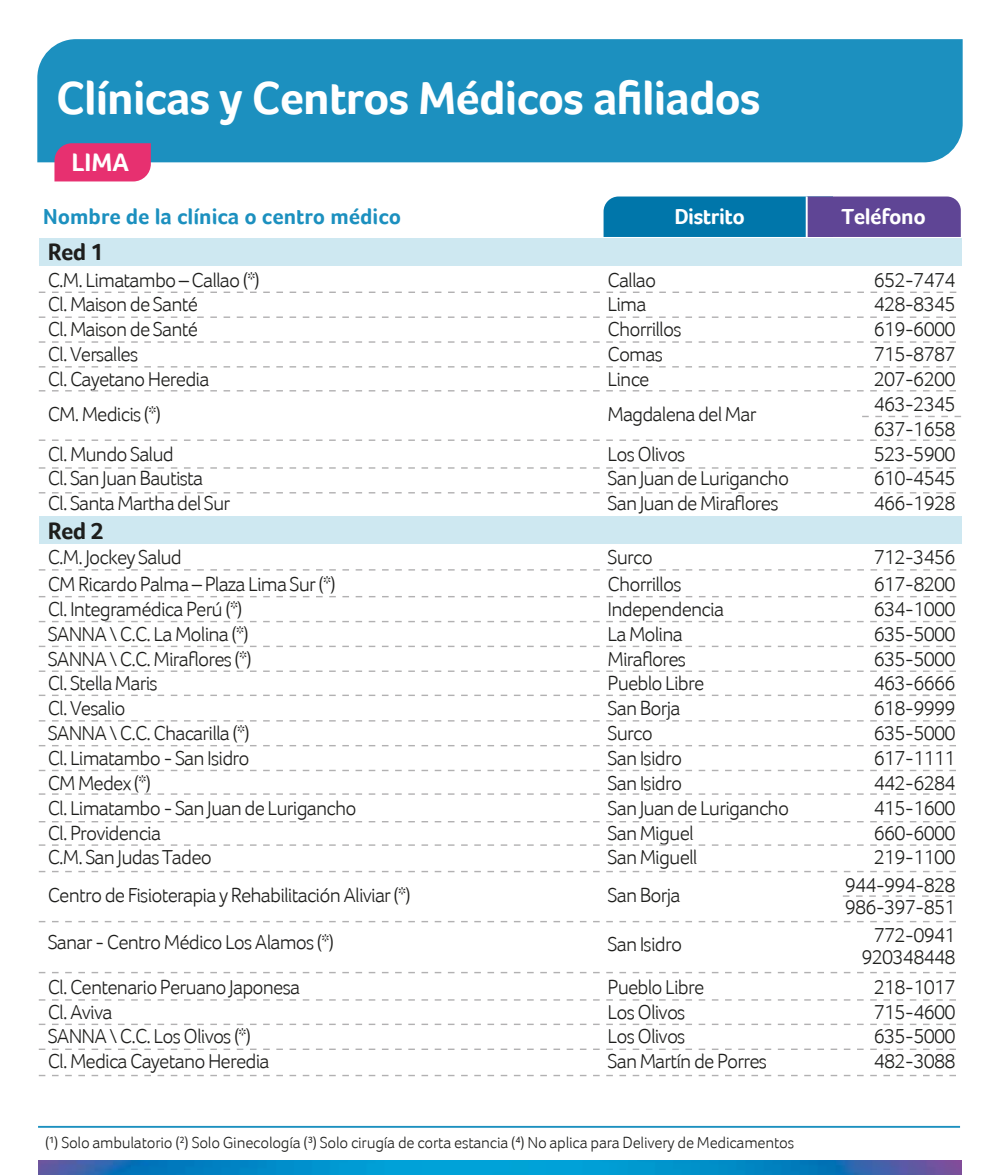
<style>
.page{position:relative;width:1000px;height:1175px;background:#fff}
.page>*{position:absolute;margin:0;border:0;box-sizing:border-box;transform-origin:0 0}
.t1{font:700 47.62px "Foco";letter-spacing:-.02em;color:#fff}
.t2{font:700 26.12px "Foco";color:#fff}
.t3{font:700 24.12px "Foco";letter-spacing:-.025em;color:#1e1e1c}
.t4{font:700 22.38px "Foco";color:#1c90bf}
.t5{font:700 22.38px "Foco";letter-spacing:-.02em;color:#fff}
.t6{font:300 20.75px/24.9px "Foco";letter-spacing:-.04em;color:#1e1e1c}
.t7{font:300 20.75px/24.9px "Foco";letter-spacing:-.04em;color:#1e1f1d;text-align:justify}
.t8{font:300 16.38px "Foco";letter-spacing:-.015em;color:#1e1e1c}
</style>
<div class="page">
<div style="left:37px;top:39px;width:926px;height:123px;background:#1c90bf"></div>
<svg style="left:54px;top:143px;width:97px;height:38px;background:#e13674"></svg>
<hr style="left:38px;top:1126px;width:922px;height:2px;background:#1c90bf">
<div style="left:39px;top:238px;width:922px;height:28px;background:#cee8f1"></div>
<svg style="left:39px;top:292px;width:918px;height:1px"></svg>
<svg style="left:843px;top:895px;width:112px;height:2px"></svg>
<svg style="left:862px;top:416px;width:99px;height:1px"></svg>
<svg style="left:39px;top:390px;width:917px;height:2px"></svg>
<svg style="left:39px;top:492px;width:917px;height:2px"></svg>
<svg style="left:39px;top:467px;width:917px;height:2px"></svg>
<svg style="left:39px;top:440px;width:917px;height:1px"></svg>
<svg style="left:39px;top:366px;width:917px;height:2px"></svg>
<svg style="left:39px;top:341px;width:917px;height:2px"></svg>
<svg style="left:39px;top:316px;width:917px;height:2px"></svg>
<div style="left:39px;top:516px;width:922px;height:28px;background:#cee8f1"></div>
<svg style="left:39px;top:596px;width:918px;height:1px"></svg>
<svg style="left:39px;top:569px;width:918px;height:2px"></svg>
<svg style="left:39px;top:621px;width:917px;height:1px"></svg>
<svg style="left:39px;top:646px;width:917px;height:1px"></svg>
<svg style="left:39px;top:671px;width:917px;height:1px"></svg>
<svg style="left:39px;top:720px;width:917px;height:2px"></svg>
<svg style="left:39px;top:695px;width:917px;height:1px"></svg>
<svg style="left:39px;top:745px;width:917px;height:1px"></svg>
<svg style="left:39px;top:770px;width:917px;height:1px"></svg>
<svg style="left:39px;top:793px;width:917px;height:2px"></svg>
<svg style="left:39px;top:821px;width:917px;height:1px"></svg>
<svg style="left:39px;top:844px;width:917px;height:2px"></svg>
<svg style="left:39px;top:871px;width:917px;height:1px"></svg>
<svg style="left:39px;top:921px;width:917px;height:1px"></svg>
<svg style="left:39px;top:972px;width:917px;height:1px"></svg>
<svg style="left:39px;top:999px;width:917px;height:2px"></svg>
<svg style="left:39px;top:1024px;width:917px;height:1px"></svg>
<svg style="left:39px;top:1049px;width:917px;height:1px"></svg>
<svg style="left:39px;top:1075px;width:917px;height:1px"></svg>
<img style="left:39px;top:1161px;width:922px;height:14px">
<div style="left:604px;top:197px;width:229px;height:40px;background:#0076aa"></div>
<div style="left:807px;top:197px;width:154px;height:40px;background:#5f4595"></div>
<hr style="left:806px;top:197px;width:2px;height:40px;background:#fff">
<h1 class="t1" style="left:56px;top:70px;width:706px">Clínicas y Centros Médicos afiliados</h1>
<p class="t2" style="left:71px;top:147px;width:59px">LIMA</p>
<p class="t4" style="left:43px;top:204px;width:360px">Nombre de la clínica o centro médico</p>
<p class="t3" style="left:48px;top:238px;width:58px">Red 1</p>
<p class="t6" style="left:48px;top:267px;width:214px">C.M. Limatambo – Callao (*)<br>Cl. Maison de Santé<br>Cl. Maison de Santé<br>Cl. Versalles<br>Cl. Cayetano Heredia</p>
<p class="t6" style="left:48px;top:394px;width:128px;line-height:39.8px">CM. Medicis (*)<br>Cl. Mundo Salud</p>
<p class="t6" style="left:48px;top:466px;width:184px">Cl. San Juan Bautista<br>Cl. Santa Martha del Sur</p>
<p class="t5" style="left:674px;top:203px;width:72px">Distrito</p>
<p class="t5" style="left:841px;top:203px;width:86px">Teléfono</p>
<p class="t6" style="left:608px;top:267px;width:76px">Callao<br>Lima<br>Chorrillos<br>Comas<br>Lince</p>
<p class="t6" style="left:608px;top:394px;width:150px;line-height:39.8px">Magdalena del Mar<br>Los Olivos</p>
<p class="t6" style="left:608px;top:466px;width:183px">San Juan de Lurigancho<br>San Juan de Miraflores</p>
<p class="t7" style="left:874px;top:267px;width:83px">652-7474<br>428-8345<br>619-6000<br>715-8787<br>207-6200<br>463-2345<br>637-1658<br>523-5900<br>610-4545<br>466-1928</p>
<p class="t3" style="left:48px;top:516px;width:58px">Red 2</p>
<p class="t6" style="left:48px;top:571px;width:310px">CM Ricardo Palma – Plaza Lima Sur (*)<br>Cl. Integramédica Perú (*)<br>SANNA \ C.C. La Molina (*)<br>SANNA \ C.C. Miraflores (*)<br>Cl. Stella Maris<br>Cl. Vesalio<br>SANNA \ C.C. Chacarilla (*)<br>Cl. Limatambo - San Isidro<br>CM Medex (*)<br>Cl. Limatambo - San Juan de Lurigancho<br>Cl. Providencia<br>C.M. San Judas Tadeo</p>
<p class="t6" style="left:48px;top:882px;width:365px">Centro de Fisioterapia y Rehabilitación Aliviar (*)</p>
<p class="t6" style="left:48px;top:919px;width:288px;line-height:44.8px">Sanar - Centro Médico Los Alamos (*)<br>Cl. Centenario Peruano Japonesa</p>
<p class="t6" style="left:48px;top:999px;width:223px">Cl. Aviva<br>SANNA \ C.C. Los Olivos (*)<br>Cl. Medica Cayetano Heredia</p>
<p class="t6" style="left:48px;top:545px;width:136px">C.M. Jockey Salud</p>
<p class="t6" style="left:608px;top:545px;width:47px">Surco</p>
<p class="t7" style="left:874px;top:545px;width:83px">712-3456</p>
<p class="t6" style="left:608px;top:571px;width:183px">Chorrillos<br>Independencia<br>La Molina<br>Miraflores<br>Pueblo Libre<br>San Borja<br>Surco<br>San Isidro<br>San Isidro<br>San Juan de Lurigancho<br>San Miguel<br>San Miguell</p>
<p class="t6" style="left:608px;top:882px;width:75px">San Borja</p>
<p class="t6" style="left:608px;top:923px;width:98px;line-height:42.2px">San Isidro<br>Pueblo Libre</p>
<p class="t6" style="left:608px;top:999px;width:161px">Los Olivos<br>Los Olivos<br>San Martín de Porres</p>
<p class="t7" style="left:874px;top:571px;width:83px">617-8200<br>634-1000<br>635-5000<br>635-5000<br>463-6666<br>618-9999<br>635-5000<br>617-1111<br>442-6284<br>415-1600<br>660-6000<br>219-1100</p>
<p class="t7" style="left:845px;top:873px;width:112px;line-height:22.4px">944-994-828<br>986-397-851</p>
<p class="t7" style="left:862px;top:923px;width:96px;line-height:22.4px;text-align:center">772-0941<br>920348448</p>
<p class="t7" style="left:874px;top:974px;width:83px">218-1017<br>715-4600<br>635-5000<br>482-3088</p>
<p class="t8" style="left:45px;top:1133px;width:751px">(¹) Solo ambulatorio (²) Solo Ginecología (³) Solo cirugía de corta estancia (⁴) No aplica para Delivery de Medicamentos</p>
</div>
